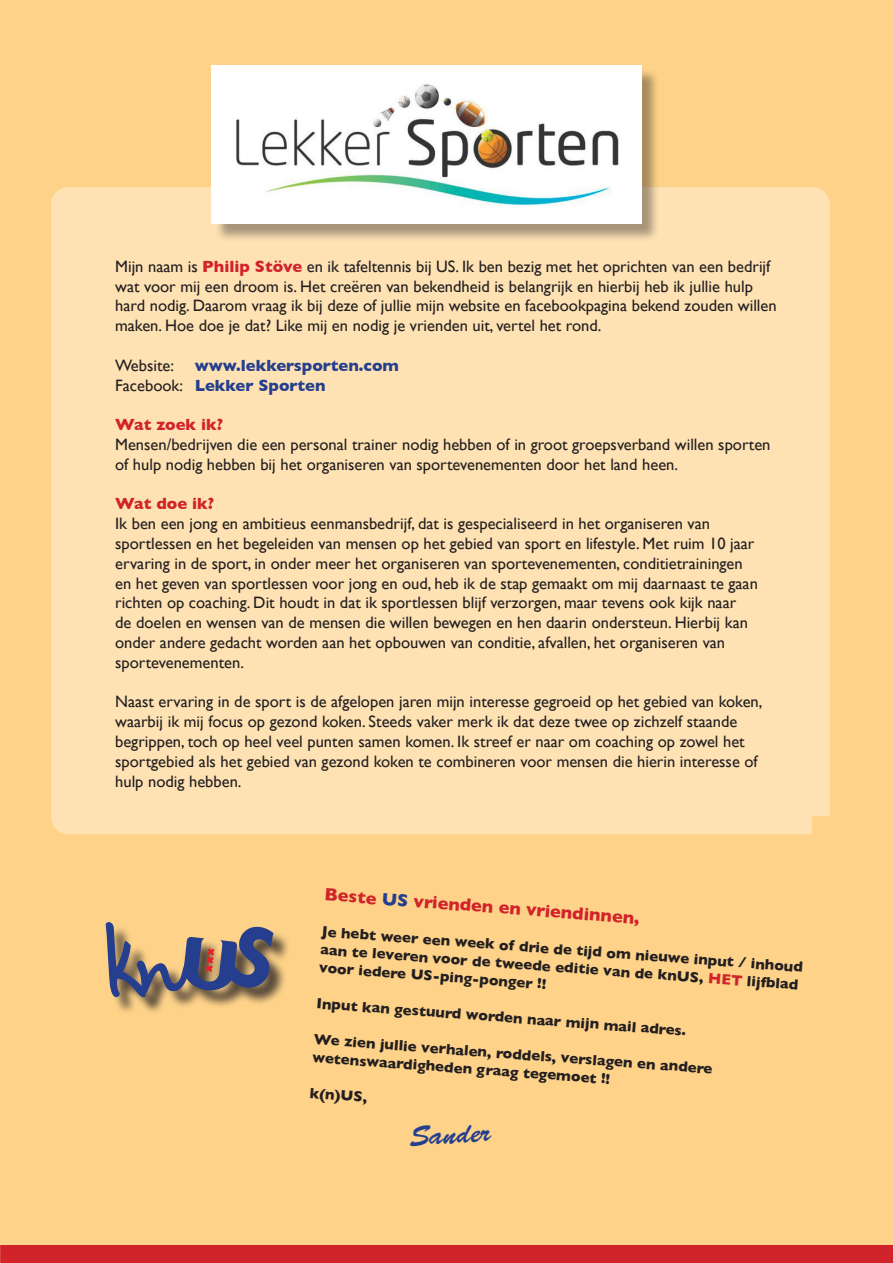
<style>
.page{position:relative;width:893px;height:1263px;background:#fed289}
.page>*{position:absolute;margin:0;border:0;box-sizing:border-box;transform-origin:0 0}
.t1{font:28.5px "Brush Script Std";color:#253f8e}
.t2{font:700 18px "Gill Sans";color:#d1232a}
.t3{font:16.5px/19.8px "Gill Sans";color:#231f20}
.t4{font:700 16.5px "Gill Sans";color:#253f8e}
.t5{font:700 16.5px "Gill Sans";color:#d1232a}
.t6{font:700 15px/17.7px "Gill Sans";color:#231f20}
.s1{font-weight:700;color:#d1232a}
.s2{font-weight:400;color:#231f20}
.s3{color:#253f8e}
.s4{color:#d1232a}
</style>
<div class="page">
<div style="left:0;top:1246px;width:893px;height:17px;background:#d1232a"></div>
<div style="left:51px;top:187px;width:779px;height:647px;background:#fee2b4"></div>
<div style="left:214px;top:68px;width:446px;height:174px;background:#231f20;opacity:.4"></div>
<img style="left:212px;top:65px;width:429px;height:159px">
<div style="left:108px;top:924px;width:56px;height:91px;background:#231f20;opacity:.75"></div>
<div style="left:140px;top:963px;width:69px;height:49px;background:#231f20;opacity:.75"></div>
<div style="left:186px;top:940px;width:69px;height:69px;background:#231f20;opacity:.75"></div>
<div style="left:234px;top:929px;width:57px;height:77px;background:#231f20;opacity:.75"></div>
<svg style="left:108px;top:924px;width:170px;height:76px"></svg>
<p class="t3" style="left:115px;top:256px;width:663px">Mijn naam is <span class="s1">Philip Stöve</span> en ik tafeltennis bij US. Ik ben bezig met het oprichten van een bedrijf wat voor mij een droom is. Het creëren van bekendheid is belangrijk en hierbij heb ik jullie hulp hard nodig. Daarom vraag ik bij deze of jullie mijn website en facebookpagina bekend zouden willen maken. Hoe doe je dat? Like mij en nodig je vrienden uit, vertel het rond.</p>
<p class="t3" style="left:115px;top:355px;width:60px">Website:</p>
<p class="t4" style="left:195px;top:356px;width:206px">www.lekkersporten.com</p>
<p class="t4" style="left:115px;top:375px;width:212px"><span class="s2">Facebook:</span> Lekker Sporten</p>
<p class="t5" style="left:115px;top:415px;width:110px">Wat zoek ik?</p>
<p class="t3" style="left:115px;top:434px;width:657px">Mensen/bedrijven die een personal trainer nodig hebben of in groot groepsverband willen sporten of hulp nodig hebben bij het organiseren van sportevenementen door het land heen.</p>
<p class="t5" style="left:115px;top:494px;width:101px">Wat doe ik?</p>
<p class="t3" style="left:115px;top:514px;width:644px">Ik ben een jong en ambitieus eenmansbedrijf, dat is gespecialiseerd in het organiseren van sportlessen en het begeleiden van mensen op het gebied van sport en lifestyle. Met ruim 10 jaar ervaring in de sport, in onder meer het organiseren van sportevenementen, conditietrainingen en het geven van sportlessen voor jong en oud, heb ik de stap gemaakt om mij daarnaast te gaan richten op coaching. Dit houdt in dat ik sportlessen blijf verzorgen, maar tevens ook kijk naar<br>de doelen en wensen van de mensen die willen bewegen en hen daarin ondersteun. Hierbij kan onder andere gedacht worden aan het opbouwen van conditie, afvallen, het organiseren van sportevenementen.</p>
<p class="t3" style="left:115px;top:692px;width:649px">Naast ervaring in de sport is de afgelopen jaren mijn interesse gegroeid op het gebied van koken, waarbij ik mij focus op gezond koken. Steeds vaker merk ik dat deze twee op zichzelf staande begrippen, toch op heel veel punten samen komen. Ik streef er naar om coaching op zowel het sportgebied als het gebied van gezond koken te combineren voor mensen die hierin interesse of hulp nodig hebben.</p>
<p class="t2" style="left:325px;top:885px;width:317px;rotate:4deg">Beste <span class="s3">US</span> vrienden en vriendinnen,</p>
<p class="t6" style="left:322px;top:923px;width:484px;rotate:4deg">Je hebt weer een week of drie de tijd om nieuwe input / inhoud aan te leveren voor de tweede editie van de knUS, <span class="s4">HET</span> lijfblad voor iedere US-ping-ponger !!</p>
<p class="t6" style="left:317px;top:995px;width:372px;rotate:4deg">Input kan gestuurd worden naar mijn mail adres.</p>
<p class="t6" style="left:314px;top:1031px;width:401px;rotate:4deg">We zien jullie verhalen, roddels, verslagen en andere wetenswaardigheden graag tegemoet !!</p>
<p class="t6" style="left:310px;top:1084px;width:59px;rotate:4deg">k(n)US,</p>
<p class="t1" style="left:408px;top:1121px;width:83px;rotate:-4deg">Sander</p>
</div>
